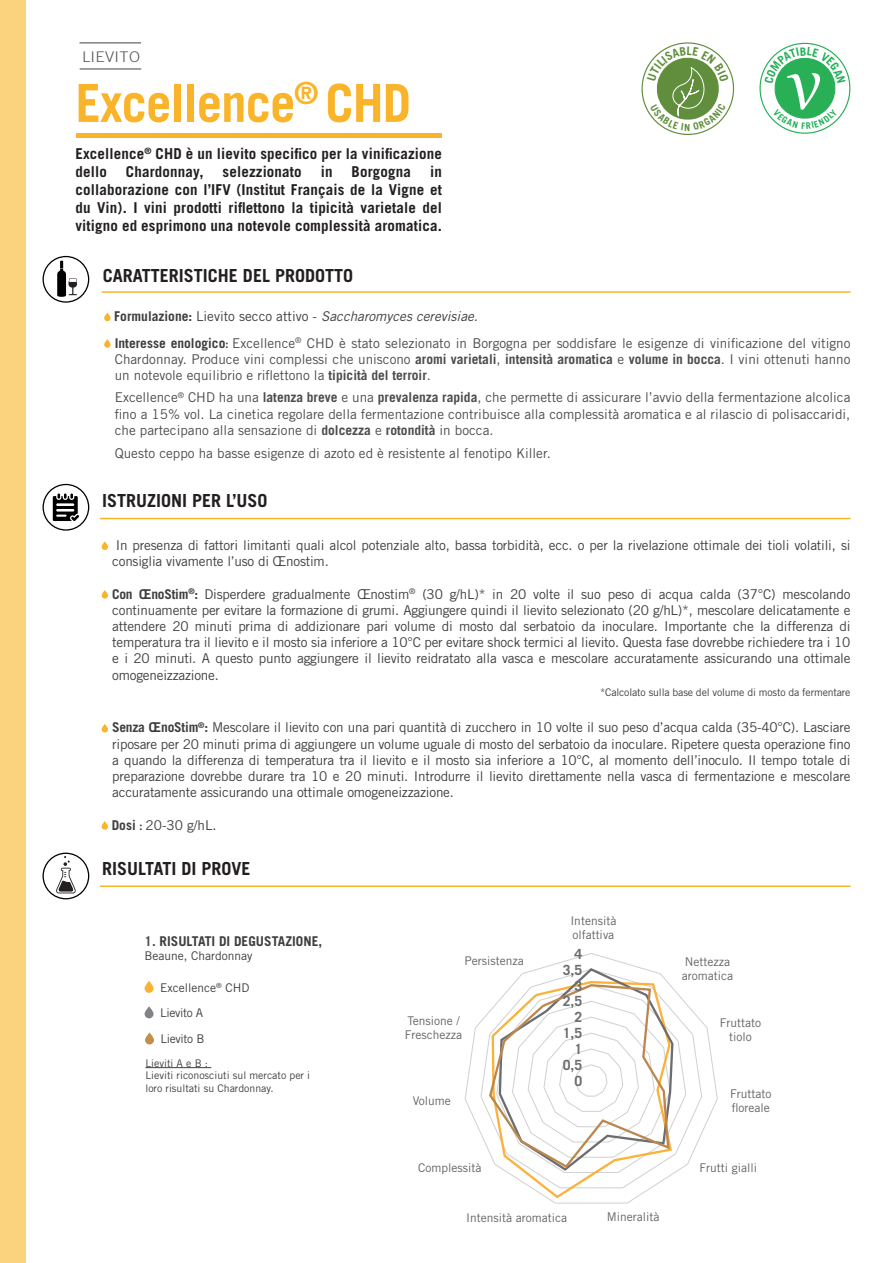
<style>
.page{position:relative;width:893px;height:1263px;background:#fff}
.page>*{position:absolute;margin:0;border:0;box-sizing:border-box;transform-origin:0 0}
.t1{font:700 52.5px "Trade Gothic LT Std";letter-spacing:-.02em;color:#f9b429}
.t2{font:700 18px "Trade Gothic LT Std";color:#231f20}
.t3{font:700 15px/18px "Trade Gothic LT Std";letter-spacing:.01em;color:#231f20}
.t4{font:300 14.7px "Trade Gothic LT Std";letter-spacing:.02em;color:#57585a;scale:1.12 1}
.t5{font:700 14.1px "Trade Gothic LT Std";color:#6c6d70}
.t6{font:13.5px/16.2px "Trade Gothic LT Std";letter-spacing:-.015em;color:#3e3e3f;text-align:justify}
.t7{font:13.5px/16.2px "Trade Gothic LT Std";color:#4b4c4d;text-align:justify}
.t8{font:italic 13.5px "Trade Gothic LT Std";color:#3e3e3f}
.t9{font:700 13.5px "Trade Gothic LT Std";color:#3e3e3f}
.t10{font:12px "Trade Gothic LT Std";color:#636366}
.t11{font:12px "Trade Gothic LT Std";color:#3e3e3f}
.t12{font:12px "Trade Gothic LT Std";letter-spacing:-.025em;color:#3e3e3f}
.t13{font:10.5px/12.6px "Trade Gothic LT Std";color:#3e3e3f}
.s1{font-weight:700;font-style:normal}
.s2{font-style:normal}
.s3{font-weight:700;color:#3e3e3f}
.s4{font-family:"Trade Gothic LT Std Bd Cn 20";color:#3e3e3f}
.s5{font-weight:700}
.s6{font-family:"Trade Gothic LT Std Bd Cn 20"}
.s7{color:#4b4c4d}
</style>
<div class="page">
<div style="left:0;top:0;width:26px;height:1263px;background:#fbd27e"></div>
<svg style="left:104px;top:313px;width:7px;height:8px"></svg>
<svg style="left:104px;top:339px;width:7px;height:9px"></svg>
<svg style="left:43px;top:256px;width:46px;height:47px"></svg>
<hr style="left:102px;top:291px;width:748px;height:2px;background:#f9b429">
<svg style="left:102px;top:541px;width:6px;height:9px"></svg>
<svg style="left:102px;top:590px;width:6px;height:9px"></svg>
<svg style="left:102px;top:724px;width:6px;height:8px"></svg>
<svg style="left:102px;top:821px;width:6px;height:9px"></svg>
<svg style="left:43px;top:484px;width:46px;height:47px"></svg>
<hr style="left:100px;top:518px;width:750px;height:1px;background:#f9b429">
<hr style="left:100px;top:885px;width:750px;height:2px;background:#f9b429">
<hr style="left:76px;top:134px;width:366px;height:4px;background:#f9b429">
<svg style="left:43px;top:853px;width:46px;height:46px"></svg>
<hr style="left:145px;top:1067px;width:66px;height:1px;background:#3e3e3f">
<svg style="left:145px;top:1006px;width:9px;height:12px"></svg>
<svg style="left:145px;top:1032px;width:9px;height:12px"></svg>
<svg style="left:145px;top:981px;width:9px;height:12px"></svg>
<hr style="left:80px;top:42px;width:61px;height:1px;background:#57585a">
<hr style="left:80px;top:68px;width:61px;height:2px;background:#57585a">
<svg style="left:464px;top:953px;width:254px;height:251px"></svg>
<svg style="left:488px;top:967px;width:187px;height:233px"></svg>
<svg style="left:641px;top:42px;width:93px;height:93px"></svg>
<svg style="left:759px;top:42px;width:91px;height:92px"></svg>
<p class="t4" style="left:82px;top:48px;width:53px">LIEVITO</p>
<p class="t1" style="left:75px;top:71px;width:337px">Excellence<sup>®</sup> CHD</p>
<p class="t3" style="left:75px;top:144px;width:368px">Excellence<sup>®</sup> CHD è un lievito specifico per la vinificazione dello</p>
<p class="t3" style="left:75px;top:162px;width:368px;text-align:justify;text-indent:355px">in collaborazione con l’IFV (Institut Français de la Vigne et du Vin). I vini prodotti riflettono la tipicità varietale del vitigno ed esprimono una notevole complessità aromatica.</p>
<p class="t2" style="left:103px;top:264px;width:252px">CARATTERISTICHE DEL PRODOTTO</p>
<p class="t3" style="left:126px;top:162px;width:79px">Chardonnay,</p>
<p class="t3" style="left:223px;top:162px;width:81px">selezzionato</p>
<p class="t3" style="left:321px;top:162px;width:13px">in</p>
<p class="t3" style="left:352px;top:162px;width:61px">Borgogna</p>
<p class="t8" style="left:114px;top:308px;width:365px"><span class="s1">Formulazione:</span> <span class="s2">Lievito secco attivo -</span> Saccharomyces cerevisiae.</p>
<p class="t7" style="left:115px;top:335px;width:737px"><span class="s3">Interesse enologico</span><span class="s4">:</span> Excellence<sup>®</sup> CHD è stato selezionato in Borgogna per soddisfare le esigenze di vinificazione del vitigno Chardonnay. Produce vini complessi che uniscono <span class="s5">aromi varietali</span>, <span class="s5">intensità aromatica</span> e <span class="s5">volume in bocca</span>. I vini ottenuti hanno un notevole equilibrio e riflettono la <span class="s5">tipicità del terroir</span>.</p>
<p class="t7" style="left:115px;top:389px;width:737px">Excellence<sup>®</sup> CHD ha una <span class="s5">latenza breve</span> e una <span class="s5">prevalenza rapida</span>, che permette di assicurare l’avvio della fermentazione alcolica fino a 15% vol. La cinetica regolare della fermentazione contribuisce alla complessità aromatica e al rilascio di polisaccaridi, che partecipano alla sensazione di <span class="s5">dolcezza</span> e <span class="s5">rotondità</span> in bocca.</p>
<p class="t7" style="left:115px;top:445px;width:438px">Questo ceppo ha basse esigenze di azoto ed è resistente al fenotipo Killer.</p>
<p class="t2" style="left:102px;top:490px;width:167px">ISTRUZIONI PER L’USO</p>
<p class="t6" style="left:112px;top:537px;width:740px">In presenza di fattori limitanti quali alcol potenziale alto, bassa torbidità, ecc. o per la rivelazione ottimale dei tioli volatili, si consiglia vivamente l’uso di Œnostim.</p>
<p class="t6" style="left:112px;top:585px;width:740px"><span class="s5">Con ŒnoStim</span><sup>®</sup><span class="s5">:</span> Disperdere gradualmente Œnostim<sup>®</sup> (30 g/hL)* in 20 volte il suo peso di acqua calda (37°C) mescolando continuamente per evitare la formazione di grumi. Aggiungere quindi il lievito selezionato (20 g/hL)*, mescolare delicatamente e attendere 20 minuti prima di addizionare pari volume di mosto dal serbatoio da inoculare. Importante che la differenza di temperatura tra il lievito e il mosto sia inferiore a 10°C per evitare shock termici al lievito. Questa fase dovrebbe richiedere tra i 10 e i 20 minuti. A questo punto aggiungere il lievito reidratato alla vasca e mescolare accuratamente assicurando una ottimale omogeneizzazione.</p>
<p class="t13" style="left:600px;top:686px;width:252px">*Calcolato sulla base del volume di mosto da fermentare</p>
<p class="t6" style="left:112px;top:719px;width:740px"><span class="s5">Senza ŒnoStim</span><sup>®</sup><span class="s5">:</span> Mescolare il lievito con una pari quantità di zucchero in 10 volte il suo peso d’acqua calda (35-40°C). Lasciare riposare per 20 minuti prima di aggiungere un volume uguale di mosto del serbatoio da inoculare. Ripetere questa operazione fino a quando la differenza di temperatura tra il lievito e il mosto sia inferiore a 10°C, al momento dell’inoculo. Il tempo totale di preparazione dovrebbe durare tra 10 e 20 minuti. Introdurre il lievito direttamente nella vasca di fermentazione e mescolare accuratamente assicurando una ottimale omogeneizzazione.</p>
<p class="t6" style="left:112px;top:817px;width:106px"><span class="s5">Dosi</span> <span class="s6">:</span> 20-30 g/hL.</p>
<p class="t2" style="left:102px;top:858px;width:150px">RISULTATI DI PROVE</p>
<p class="t9" style="left:145px;top:932px;width:179px"><span class="s7">1.</span> RISULTATI DI DEGUSTAZIONE,</p>
<p class="t11" style="left:145px;top:948px;width:110px">Beaune, Chardonnay</p>
<p class="t11" style="left:160px;top:980px;width:91px">Excellence<sup>®</sup> CHD</p>
<p class="t12" style="left:160px;top:1006px;width:45px">Lievito A</p>
<p class="t12" style="left:160px;top:1032px;width:45px">Lievito B</p>
<p class="t13" style="left:145px;top:1056px;width:64px">Lieviti A e B :</p>
<p class="t13" style="left:145px;top:1069px;width:166px">Lieviti riconosciuti sul mercato per i loro risultati su Chardonnay.</p>
<p class="t10" style="left:465px;top:953px;width:61px">Persistenza</p>
<p class="t10" style="left:407px;top:1013px;width:54px">Tensione /</p>
<p class="t10" style="left:405px;top:1028px;width:59px">Freschezza</p>
<p class="t10" style="left:413px;top:1094px;width:40px">Volume</p>
<p class="t10" style="left:418px;top:1160px;width:65px">Complessità</p>
<p class="t10" style="left:570px;top:913px;width:47px">Intensità</p>
<p class="t10" style="left:572px;top:928px;width:43px">olfattiva</p>
<p class="t5" style="left:574px;top:945px;width:9px">4</p>
<p class="t5" style="left:563px;top:961px;width:21px">3,5</p>
<p class="t5" style="left:574px;top:977px;width:9px">3</p>
<p class="t5" style="left:563px;top:993px;width:21px">2,5</p>
<p class="t5" style="left:574px;top:1009px;width:9px">2</p>
<p class="t5" style="left:563px;top:1024px;width:21px">1,5</p>
<p class="t5" style="left:574px;top:1040px;width:9px">1</p>
<p class="t5" style="left:563px;top:1056px;width:21px">0,5</p>
<p class="t5" style="left:574px;top:1072px;width:9px">0</p>
<p class="t10" style="left:466px;top:1210px;width:102px">Intensità aromatica</p>
<p class="t10" style="left:607px;top:1209px;width:54px">Mineralità</p>
<p class="t10" style="left:685px;top:954px;width:47px">Nettezza</p>
<p class="t10" style="left:682px;top:969px;width:53px">aromatica</p>
<p class="t10" style="left:720px;top:1015px;width:43px">Fruttato</p>
<p class="t10" style="left:729px;top:1030px;width:24px">tiolo</p>
<p class="t10" style="left:730px;top:1086px;width:43px">Fruttato</p>
<p class="t10" style="left:732px;top:1101px;width:40px">floreale</p>
<p class="t10" style="left:699px;top:1160px;width:59px">Frutti gialli</p>
</div>
